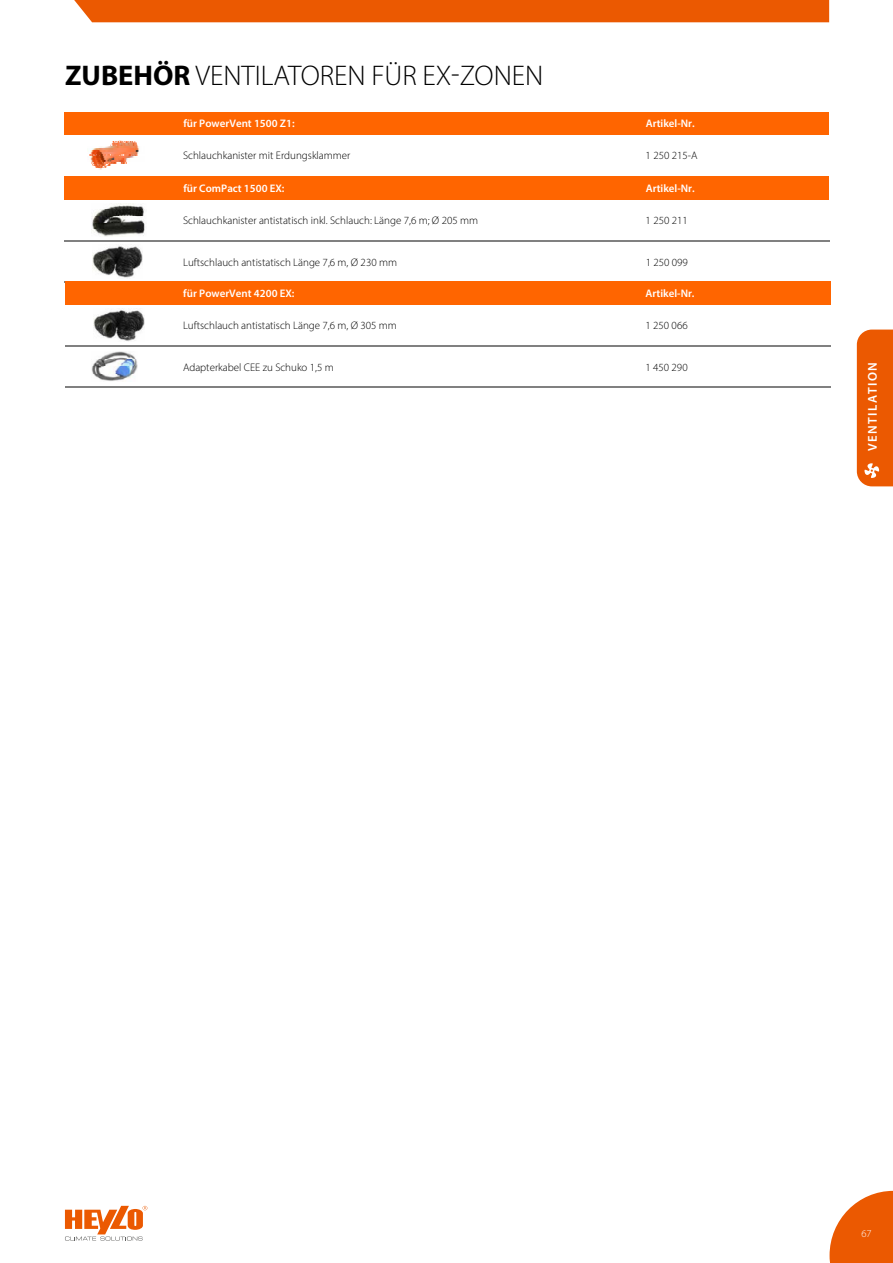
<style>
.page{position:relative;width:893px;height:1263px;background:#fff}
.page>*{position:absolute;margin:0;border:0;box-sizing:border-box;transform-origin:0 0}
.t1{font:300 28.5px "Myriad Pro";color:#000}
.t2{font:600 12.75px "Myriad Pro";letter-spacing:.12em;color:#fff}
.t3{font:300 10.95px "Myriad Pro";color:#000}
.t4{font:600 10.95px "Myriad Pro";color:#fff}
.t5{font:300 10.5px "Myriad Pro";color:#fff}
.s1{font-weight:700}
</style>
<div class="page">
<svg style="left:829px;top:1191px;width:64px;height:72px"></svg>
<div style="left:74px;top:0;width:755px;height:22px;background:#eb5901"></div>
<svg style="left:65px;top:1206px;width:82px;height:34px"></svg>
<div style="left:857px;top:330px;width:36px;height:156px;background:#eb5901"></div>
<div style="left:65px;top:113px;width:764px;height:22px;background:#ff6500"></div>
<div style="left:65px;top:176px;width:764px;height:24px;background:#ff6500"></div>
<hr style="left:64px;top:241px;width:765px;height:1px;background:#808080">
<hr style="left:64px;top:282px;width:765px;height:1px;background:#808080">
<img style="left:92px;top:246px;width:51px;height:32px">
<img style="left:91px;top:203px;width:54px;height:33px">
<img style="left:89px;top:140px;width:50px;height:30px">
<div style="left:65px;top:281px;width:765px;height:24px;background:#ff6500"></div>
<hr style="left:65px;top:346px;width:765px;height:1px;background:#808080">
<hr style="left:65px;top:387px;width:765px;height:1px;background:#808080">
<img style="left:92px;top:352px;width:45px;height:29px">
<img style="left:94px;top:310px;width:51px;height:31px">
<h1 class="t1" style="left:65px;top:61px;width:480px"><span class="s1">ZUBEHÖR</span> VENTILATOREN FÜR EX-ZONEN</h1>
<p class="t4" style="left:183px;top:119px;width:113px">für PowerVent 1500 Z1:</p>
<p class="t4" style="left:646px;top:119px;width:50px">Artikel-Nr.</p>
<p class="t3" style="left:183px;top:150px;width:169px">Schlauchkanister mit Erdungsklammer</p>
<p class="t3" style="left:646px;top:150px;width:53px">1 250 215-A</p>
<p class="t4" style="left:646px;top:184px;width:50px">Artikel-Nr.</p>
<p class="t3" style="left:183px;top:215px;width:296px">Schlauchkanister antistatisch inkl. Schlauch: Länge 7,6 m; Ø 205 mm</p>
<p class="t3" style="left:646px;top:215px;width:44px">1 250 211</p>
<p class="t3" style="left:183px;top:256px;width:215px">Luftschlauch antistatisch Länge 7,6 m, Ø 230 mm</p>
<p class="t3" style="left:646px;top:256px;width:44px">1 250 099</p>
<p class="t4" style="left:183px;top:184px;width:103px">für ComPact 1500 EX:</p>
<p class="t4" style="left:183px;top:289px;width:113px">für PowerVent 4200 EX:</p>
<p class="t4" style="left:646px;top:289px;width:50px">Artikel-Nr.</p>
<p class="t3" style="left:183px;top:320px;width:215px">Luftschlauch antistatisch Länge 7,6 m, Ø 305 mm</p>
<p class="t3" style="left:645px;top:320px;width:44px">1 250 066</p>
<p class="t3" style="left:183px;top:361px;width:152px">Adapterkabel CEE zu Schuko 1,5 m</p>
<p class="t3" style="left:645px;top:361px;width:44px">1 450 290</p>
<p class="t2" style="left:865px;top:451px;width:91px;rotate:-90deg">VENTILATION</p>
<p class="t5" style="left:861px;top:1228px;width:12px">67</p>
</div>
